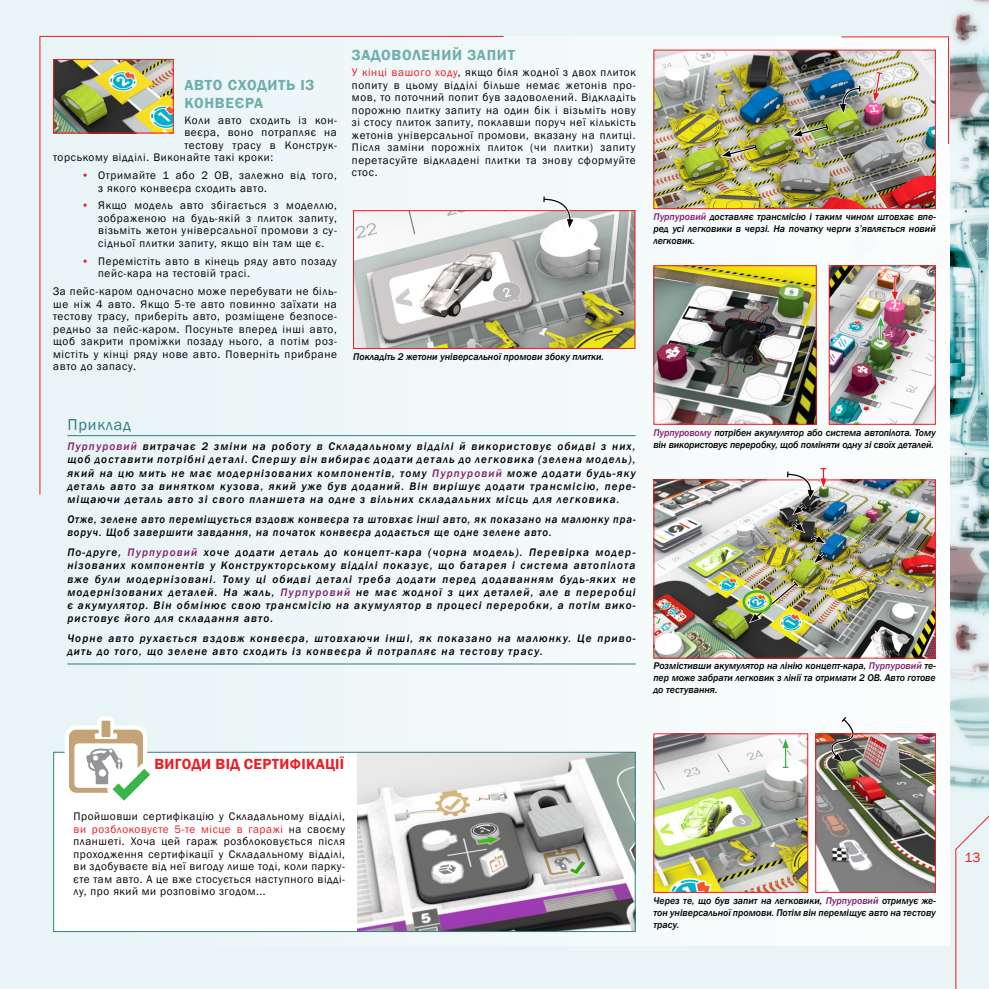
<style>
.page{position:relative;width:989px;height:989px;background:#fff}
.page>*{position:absolute;margin:0;border:0;box-sizing:border-box;transform-origin:0 0}
.t1{font:16.25px "Franklin Gothic";letter-spacing:.05em;color:#327e82}
.t2{font:600 15px/18px "Franklin Gothic";letter-spacing:.05em;color:#6faeab}
.t3{font:600 15px "Franklin Gothic";letter-spacing:.02em;color:#ed1d24}
.t4{font:13.75px "Franklin Gothic";color:#ed1d24}
.t5{font:11.25px/12.5px "Franklin Gothic";letter-spacing:.06em;color:#000;text-align:justify}
.t6{font:italic 500 11.25px/13.1px "Franklin Gothic";letter-spacing:.1em;color:#000;text-align:justify}
.t7{font:italic 500 11.25px/13.1px "Franklin Gothic";letter-spacing:.08em;color:#000;scale:.96 1}
.t8{font:italic 500 10px/12px "Franklin Gothic";color:#000;text-align:justify}
.s1{color:#ed1d24}
.s2{color:#821f6f}
</style>
<div class="page">
<img style="left:0;top:0;width:989px;height:989px">
<div style="left:40px;top:36px;width:909px;height:909px;background:#f3f9fa"></div>
<svg style="left:39px;top:35px;width:465px;height:460px"></svg>
<svg style="left:955px;top:786px;width:34px;height:203px;background:#e7edef"></svg>
<img style="left:355px;top:212px;width:278px;height:135px">
<div style="left:353px;top:210px;width:282px;height:139px;border:1px solid #ed1d24"></div>
<img style="left:55px;top:61px;width:117px;height:70px">
<div style="left:53px;top:59px;width:121px;height:74px;border:1px solid #ed1d24"></div>
<img style="left:655px;top:52px;width:278px;height:155px">
<div style="left:653px;top:50px;width:282px;height:159px;border:1px solid #ed1d24"></div>
<img style="left:655px;top:267px;width:159px;height:156px">
<div style="left:653px;top:265px;width:163px;height:160px;border:1px solid #ed1d24"></div>
<img style="left:830px;top:267px;width:103px;height:156px">
<div style="left:828px;top:265px;width:107px;height:160px;border:1px solid #ed1d24"></div>
<img style="left:655px;top:481px;width:278px;height:175px">
<img style="left:655px;top:735px;width:151px;height:155px">
<div style="left:653px;top:733px;width:155px;height:159px;border:1px solid #ed1d24"></div>
<img style="left:817px;top:735px;width:116px;height:155px">
<div style="left:815px;top:733px;width:120px;height:159px;border:1px solid #ed1d24"></div>
<svg style="left:819px;top:717px;width:45px;height:46px"></svg>
<svg style="left:541px;top:196px;width:34px;height:34px"></svg>
<img style="left:838px;top:36px;width:111px;height:109px">
<svg style="left:791px;top:122px;width:39px;height:15px"></svg>
<svg style="left:719px;top:142px;width:39px;height:16px"></svg>
<svg style="left:876px;top:314px;width:8px;height:27px"></svg>
<svg style="left:781px;top:735px;width:8px;height:33px"></svg>
<svg style="left:891px;top:275px;width:8px;height:28px"></svg>
<img style="left:749px;top:578px;width:52px;height:45px">
<img style="left:785px;top:468px;width:43px;height:96px">
<div style="left:742px;top:590px;width:30px;height:23px;border:2px solid #41ad49;border-radius:50%"></div>
<hr style="left:67px;top:435px;width:568px;height:1px;background:#327e82">
<hr style="left:67px;top:663px;width:568px;height:1px;background:#327e82">
<div style="left:54px;top:752px;width:581px;height:179px;background:#fff"></div>
<img style="left:357px;top:753px;width:276px;height:177px">
<div style="left:53px;top:751px;width:582px;height:181px;border:1px solid #327e82"></div>
<svg style="left:65px;top:716px;width:89px;height:85px"></svg>
<h2 class="t2" style="left:184px;top:76px;width:132px">АВТО СХОДИТЬ ІЗ<br>КОНВЕЄРА</h2>
<p class="t5" style="left:184px;top:114px;width:154px">Коли авто сходить із кон-</p>
<p class="t5" style="left:184px;top:126px;width:154px">веєра, воно потрапляє на</p>
<p class="t5" style="left:184px;top:139px;width:154px">тестову трасу в Конструк-</p>
<p class="t5" style="left:53px;top:151px;width:221px">торському відділі. Виконайте такі кроки:</p>
<p class="t5" style="left:98px;top:169px;width:240px;text-indent:-17px"><span class="s1">•</span> Отримайте 1 або 2 ОВ, залежно від того, з якого конвеєра сходить авто.</p>
<p class="t5" style="left:98px;top:200px;width:240px;text-indent:-17px"><span class="s1">•</span> Якщо модель авто збігається з моделлю, зображеною на будь-якій з плиток запиту, візьміть жетон універсальної промови з су&shy;сідньої плитки запиту, якщо він там ще є.</p>
<p class="t5" style="left:98px;top:255px;width:240px;text-indent:-17px"><span class="s1">•</span> Перемістіть авто в кінець ряду авто позаду пейс-кара на тестовій трасі.</p>
<p class="t5" style="left:53px;top:285px;width:285px">За пейс-каром одночасно може перебувати не біль&shy;ше ніж 4 авто. Якщо 5-те авто повинно заїхати на тестову трасу, приберіть авто, розміщене безпосе&shy;редньо за пейс-каром. Посуньте вперед інші авто, щоб закрити проміжки позаду нього, а потім роз&shy;містіть у кінці ряду нове авто. Поверніть прибране авто до запасу.</p>
<h2 class="t2" style="left:352px;top:46px;width:165px">ЗАДОВОЛЕНИЙ ЗАПИТ</h2>
<p class="t5" style="left:352px;top:66px;width:285px"><span class="s1">У кінці вашого ходу</span>, якщо біля жодної з двох плиток попиту в цьому відділі більше немає жетонів про&shy;мов, то поточний попит був задоволений. Відкладіть порожню плитку запиту на один бік і візьміть нову зі стосу плиток запиту, поклавши поруч неї кількість жетонів універсальної промови, вказану на плитці.<br>Після заміни порожніх плиток (чи плитки) запиту перетасуйте відкладені плитки та знову сформуйте стос.</p>
<p class="t8" style="left:353px;top:350px;width:252px">Покладіть 2 жетони універсальної промови збоку плитки.</p>
<p class="t8" style="left:653px;top:210px;width:284px"><span class="s2">Пурпуровий</span> доставляє трансмісію і таким чином штовхає впе&shy;ред усі легковики в черзі. На початку черги з’являється новий легковик.</p>
<h1 class="t1" style="left:67px;top:414px;width:65px">Приклад</h1>
<p class="t6" style="left:67px;top:440px;width:570px"><span class="s2">Пурпуровий</span> витрачає 2 зміни на роботу в Складальному відділі й використовує обидві з них, щоб доставити потрібні деталі. Спершу він вибирає додати деталь до легковика (зелена модель), який на цю мить не має модернізованих компонентів, тому <span class="s2">Пурпуровий</span> може додати будь-яку деталь авто за винятком кузова, який уже був доданий. Він вирішує додати трансмісію, пере&shy;міщаючи деталь авто зі свого планшета на одне з вільних складальних місць для легковика.</p>
<p class="t7" style="left:67px;top:513px;width:593px">Отже, зелене авто переміщується вздовж конвеєра та штовхає інші авто, як показано на малюнку пра&shy;воруч. Щоб завершити завдання, на початок конвеєра додається ще одне зелене авто.</p>
<p class="t6" style="left:67px;top:546px;width:570px">По-друге, <span class="s2">Пурпуровий</span> хоче додати деталь до концепт-кара (чорна модель). Перевірка модер&shy;нізованих компонентів у Конструкторському відділі показує, що батарея і система автопілота вже були модернізовані. Тому ці обидві деталі треба додати перед додаванням будь-яких не модернізованих деталей. На жаль, <span class="s2">Пурпуровий</span> не має жодної з цих деталей, але в переробці є акумулятор. Він обмінює свою трансмісію на акумулятор в процесі переробки, а потім вико&shy;ристовує його для складання авто.</p>
<p class="t6" style="left:67px;top:632px;width:570px">Чорне авто рухається вздовж конвеєра, штовхаючи інші, як показано на малюнку. Це приво&shy;дить до того, що зелене авто сходить із конвеєра й потрапляє на тестову трасу.</p>
<p class="t8" style="left:653px;top:426px;width:284px"><span class="s2">Пурпуровому</span> потрібен акумулятор або система автопілота. Тому він використовує переробку, щоб поміняти одну зі своїх деталей.</p>
<p class="t8" style="left:653px;top:660px;width:284px">Розмістивши акумулятор на лінію концепт-кара, <span class="s2">Пурпуровий</span> те&shy;пер може забрати легковик з лінії та отримати 2 ОВ. Авто готове до тестування.</p>
<h2 class="t3" style="left:154px;top:755px;width:191px">ВИГОДИ ВІД СЕРТИФІКАЦІЇ</h2>
<p class="t5" style="left:74px;top:810px;width:273px">Пройшовши сертифікацію у Складальному відділі, <span class="s1">ви розблоковуєте 5-те місце в гаражі</span> на своєму планшеті. Хоча цей гараж розблоковується після проходження сертифікації у Складальному відділі, ви здобуваєте від неї вигоду лише тоді, коли парку&shy;єте там авто. А це вже стосується наступного відді&shy;лу, про який ми розповімо згодом...</p>
<p class="t8" style="left:653px;top:894px;width:284px">Через те, що був запит на легковики, <span class="s2">Пурпуровий</span> отримує же&shy;тон універсальної промови. Потім він переміщує авто на тестову трасу.</p>
<p class="t4" style="left:964px;top:849px;width:17px">13</p>
</div>
